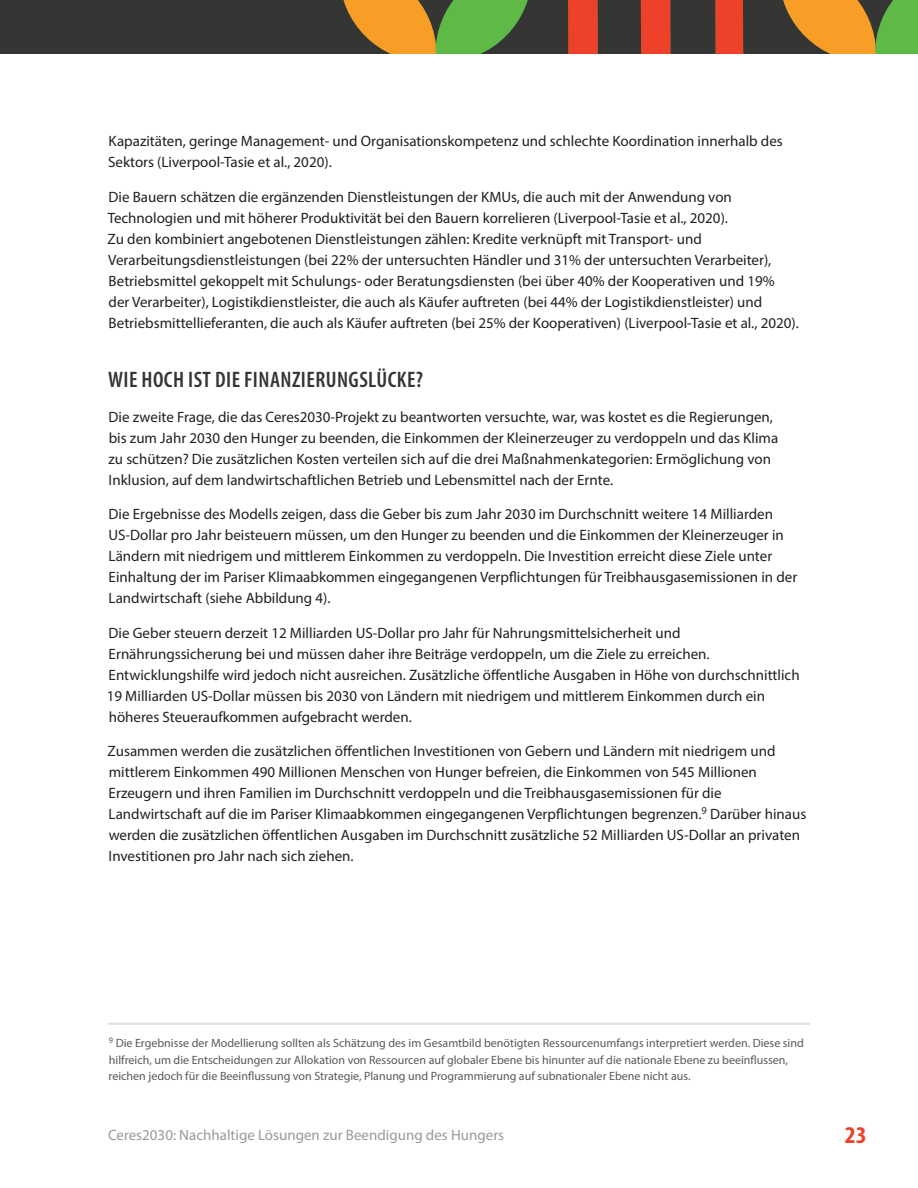
<style>
.page{position:relative;width:918px;height:1188px;background:#fff}
.page>*{position:absolute;margin:0;border:0;box-sizing:border-box;transform-origin:0 0}
.t1{font:700 condensed 24px "Myriad Pro";color:#ed412a;scale:1.07 1}
.t2{font:600 condensed 22.5px "Myriad Pro";letter-spacing:.02em;color:#353634}
.Body{font:15px/21px "Myriad Pro";color:#231f20}
.t3{font:15px "Myriad Pro";color:#999}
.Footnotes{font:12px/16.5px "Myriad Pro";color:#58595b}
</style>
<div class="page">
<div style="left:0;top:0;width:918px;height:54px;background:#353634"></div>
<svg style="left:783px;top:0;width:135px;height:54px"></svg>
<svg style="left:343px;top:0;width:185px;height:54px"></svg>
<svg style="left:568px;top:0;width:176px;height:54px"></svg>
<hr style="left:108px;top:1023px;width:702px;height:2px;background:#e0e0e0">
<p class="Body" style="left:108px;top:130px;width:676px">Kapazitäten, geringe Management- und Organisationskompetenz und schlechte Koordination innerhalb des<br>Sektors (Liverpool-Tasie et al., 2020).</p>
<p class="Body" style="left:108px;top:186px;width:693px">Die Bauern schätzen die ergänzenden Dienstleistungen der KMUs, die auch mit der Anwendung von Technologien und mit höherer Produktivität bei den Bauern korrelieren (Liverpool-Tasie et al., 2020).<br>Zu den kombiniert angebotenen Dienstleistungen zählen: Kredite verknüpft mit Transport- und Verarbeitungsdienstleistungen (bei 22% der untersuchten Händler und 31% der untersuchten Verarbeiter), Betriebsmittel gekoppelt mit Schulungs- oder Beratungsdiensten (bei über 40% der Kooperativen und 19%<br>der Verarbeiter), Logistikdienstleister, die auch als Käufer auftreten (bei 44% der Logistikdienstleister) und Betriebsmittellieferanten, die auch als Käufer auftreten (bei 25% der Kooperativen) (Liverpool-Tasie et al., 2020).</p>
<h2 class="t2" style="left:108px;top:366px;width:316px">WIE HOCH IST DIE FINANZIERUNGSLÜCKE?</h2>
<p class="Body" style="left:108px;top:406px;width:671px">Die zweite Frage, die das Ceres2030-Projekt zu beantworten versuchte, war, was kostet es die Regierungen, bis zum Jahr 2030 den Hunger zu beenden, die Einkommen der Kleinerzeuger zu verdoppeln und das Klima zu schützen? Die zusätzlichen Kosten verteilen sich auf die drei Maßnahmenkategorien: Ermöglichung von Inklusion, auf dem landwirtschaftlichen Betrieb und Lebensmittel nach der Ernte.</p>
<p class="Body" style="left:108px;top:503px;width:690px">Die Ergebnisse des Modells zeigen, dass die Geber bis zum Jahr 2030 im Durchschnitt weitere 14 Milliarden US-Dollar pro Jahr beisteuern müssen, um den Hunger zu beenden und die Einkommen der Kleinerzeuger in Ländern mit niedrigem und mittlerem Einkommen zu verdoppeln. Die Investition erreicht diese Ziele unter Einhaltung der im Pariser Klimaabkommen eingegangenen Verpflichtungen für Treibhausgasemissionen in der Landwirtschaft (siehe Abbildung 4).</p>
<p class="Body" style="left:107px;top:622px;width:694px">Die Geber steuern derzeit 12 Milliarden US-Dollar pro Jahr für Nahrungsmittelsicherheit und Ernährungssicherung bei und müssen daher ihre Beiträge verdoppeln, um die Ziele zu erreichen.<br>Entwicklungshilfe wird jedoch nicht ausreichen. Zusätzliche öffentliche Ausgaben in Höhe von durchschnittlich 19 Milliarden US-Dollar müssen bis 2030 von Ländern mit niedrigem und mittlerem Einkommen durch ein höheres Steueraufkommen aufgebracht werden.</p>
<p class="Body" style="left:108px;top:740px;width:700px">Zusammen werden die zusätzlichen öffentlichen Investitionen von Gebern und Ländern mit niedrigem und mittlerem Einkommen 490 Millionen Menschen von Hunger befreien, die Einkommen von 545 Millionen Erzeugern und ihren Familien im Durchschnitt verdoppeln und die Treibhausgasemissionen für die Landwirtschaft auf die im Pariser Klimaabkommen eingegangenen Verpflichtungen begrenzen.<sup>9</sup> Darüber hinaus werden die zusätzlichen öffentlichen Ausgaben im Durchschnitt zusätzliche 52 Milliarden US-Dollar an privaten Investitionen pro Jahr nach sich ziehen.</p>
<p class="Footnotes" style="left:109px;top:1035px;width:697px"><sup>9</sup> Die Ergebnisse der Modellierung sollten als Schätzung des im Gesamtbild benötigten Ressourcenumfangs interpretiert werden. Diese sind hilfreich, um die Entscheidungen zur Allokation von Ressourcen auf globaler Ebene bis hinunter auf die nationale Ebene zu beeinflussen, reichen jedoch für die Beeinflussung von Strategie, Planung und Programmierung auf subnationaler Ebene nicht aus.</p>
<p class="t3" style="left:108px;top:1125px;width:398px">Ceres2030: Nachhaltige Lösungen zur Beendigung des Hungers</p>
<h1 class="t1" style="left:845px;top:1120px;width:22px">23</h1>
</div>
